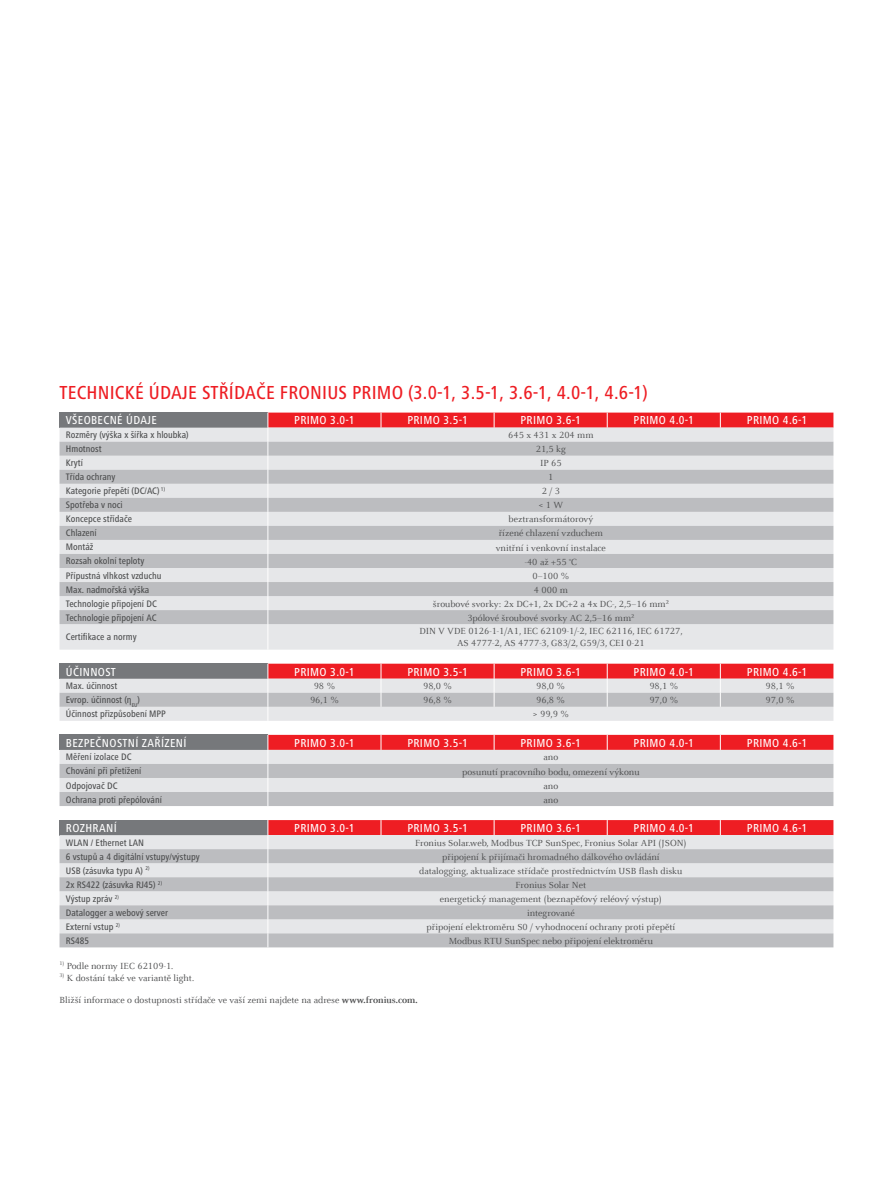
<style>
.page{position:relative;width:893px;height:1191px;background:#fff}
.page>*{position:absolute;margin:0;border:0;box-sizing:border-box;transform-origin:0 0}
._10_14_LW30_Frut_hea{font:500 condensed 19.5px "Frutiger Next LTW1 G";letter-spacing:.01em;color:#ee1d23}
._8_10_LW30_Frut_heav{font:500 condensed 12px "Frutiger Next LTW1 G";letter-spacing:.03em;color:#fff}
._6_5_8_LW0_Celeste_r{font:9.75px "Celeste Offc Pro";color:#4b4c4d}
._6_5_8_LW0_Celeste_r-2{font:500 condensed 9.75px "Frutiger Next LTW1 G";color:#4b4c4d}
.s1{font-weight:700}
</style>
<div class="page">
<div style="left:60px;top:412px;width:208px;height:15px;background:#76787b"></div>
<div style="left:60px;top:427px;width:207px;height:222px;background:#e6e7e9"></div>
<svg style="left:60px;top:442px;width:207px;height:182px;background:#cfd0d3"></svg>
<svg style="left:267px;top:412px;width:566px;height:237px;background:#d5c9cb"></svg>
<svg style="left:60px;top:663px;width:773px;height:58px;background:#d5afb2"></svg>
<div style="left:60px;top:820px;width:208px;height:15px;background:#76787b"></div>
<svg style="left:60px;top:835px;width:207px;height:14px;background:#e4e6e8"></svg>
<svg style="left:60px;top:849px;width:207px;height:98px;background:#cecfd1"></svg>
<svg style="left:267px;top:820px;width:566px;height:127px;background:#d4bdc0"></svg>
<svg style="left:60px;top:735px;width:773px;height:71px;background:#d0b1b4"></svg>
<p class="_10_14_LW30_Frut_hea" style="left:60px;top:381px;width:590px">TECHNICKÉ ÚDAJE STŘÍDAČE FRONIUS PRIMO (3.0-1, 3.5-1, 3.6-1, 4.0-1, 4.6-1)</p>
<p class="_8_10_LW30_Frut_heav" style="left:66px;top:413px;width:92px">VŠEOBECNÉ ÚDAJE</p>
<p class="_8_10_LW30_Frut_heav" style="left:294px;top:413px;width:62px">PRIMO 3.0-1</p>
<p class="_8_10_LW30_Frut_heav" style="left:407px;top:413px;width:62px">PRIMO 3.5-1</p>
<p class="_8_10_LW30_Frut_heav" style="left:520px;top:413px;width:62px">PRIMO 3.6-1</p>
<p class="_8_10_LW30_Frut_heav" style="left:634px;top:413px;width:62px">PRIMO 4.0-1</p>
<p class="_8_10_LW30_Frut_heav" style="left:747px;top:413px;width:62px">PRIMO 4.6-1</p>
<p class="_6_5_8_LW0_Celeste_r-2" style="left:66px;top:429px;width:124px">Rozměry (výška x šířka x hloubka)</p>
<p class="_6_5_8_LW0_Celeste_r" style="left:508px;top:429px;width:87px">645 x 431 x 204 mm</p>
<p class="_6_5_8_LW0_Celeste_r-2" style="left:66px;top:443px;width:37px">Hmotnost</p>
<p class="_6_5_8_LW0_Celeste_r" style="left:536px;top:443px;width:32px">21,5 kg</p>
<p class="_6_5_8_LW0_Celeste_r-2" style="left:66px;top:457px;width:18px">Krytí</p>
<p class="_6_5_8_LW0_Celeste_r" style="left:540px;top:457px;width:23px">IP 65</p>
<p class="_6_5_8_LW0_Celeste_r-2" style="left:66px;top:471px;width:51px">Třída ochrany</p>
<p class="_6_5_8_LW0_Celeste_r" style="left:548px;top:471px;width:7px">1</p>
<p class="_6_5_8_LW0_Celeste_r-2" style="left:66px;top:485px;width:101px">Kategorie přepětí (DC/AC) <sup>1)</sup></p>
<p class="_6_5_8_LW0_Celeste_r" style="left:542px;top:485px;width:20px">2 / 3</p>
<p class="_6_5_8_LW0_Celeste_r-2" style="left:66px;top:499px;width:58px">Spotřeba v noci</p>
<p class="_6_5_8_LW0_Celeste_r" style="left:539px;top:499px;width:26px">&lt; 1 W</p>
<p class="_6_5_8_LW0_Celeste_r-2" style="left:66px;top:513px;width:68px">Koncepce střídače</p>
<p class="_6_5_8_LW0_Celeste_r" style="left:509px;top:513px;width:86px">beztransformátorový</p>
<p class="_6_5_8_LW0_Celeste_r-2" style="left:66px;top:527px;width:32px">Chlazení</p>
<p class="_6_5_8_LW0_Celeste_r" style="left:499px;top:527px;width:106px">řízené chlazení vzduchem</p>
<p class="_6_5_8_LW0_Celeste_r-2" style="left:66px;top:541px;width:29px">Montáž</p>
<p class="_6_5_8_LW0_Celeste_r" style="left:496px;top:541px;width:112px">vnitřní i venkovní instalace</p>
<p class="_6_5_8_LW0_Celeste_r-2" style="left:66px;top:555px;width:80px">Rozsah okolní teploty</p>
<p class="_6_5_8_LW0_Celeste_r" style="left:525px;top:555px;width:54px">-40 až +55 °C</p>
<p class="_6_5_8_LW0_Celeste_r-2" style="left:66px;top:569px;width:97px">Přípustná vlhkost vzduchu</p>
<p class="_6_5_8_LW0_Celeste_r" style="left:532px;top:569px;width:38px">0–100 %</p>
<p class="_6_5_8_LW0_Celeste_r-2" style="left:66px;top:584px;width:85px">Max. nadmořská výška</p>
<p class="_6_5_8_LW0_Celeste_r" style="left:534px;top:583px;width:36px">4 000 m</p>
<p class="_6_5_8_LW0_Celeste_r-2" style="left:66px;top:598px;width:92px">Technologie připojení DC</p>
<p class="_6_5_8_LW0_Celeste_r" style="left:433px;top:597px;width:237px">šroubové svorky: 2x DC+1, 2x DC+2 a 4x DC-, 2,5–16 mm²</p>
<p class="_6_5_8_LW0_Celeste_r-2" style="left:66px;top:612px;width:92px">Technologie připojení AC</p>
<p class="_6_5_8_LW0_Celeste_r" style="left:467px;top:611px;width:169px">3pólové šroubové svorky AC 2,5–16 mm²</p>
<p class="_6_5_8_LW0_Celeste_r-2" style="left:66px;top:631px;width:72px">Certifikace a normy</p>
<p class="_6_5_8_LW0_Celeste_r" style="left:419px;top:625px;width:265px">DIN V VDE 0126-1-1/A1, IEC 62109-1/-2, IEC 62116, IEC 61727,</p>
<p class="_6_5_8_LW0_Celeste_r" style="left:457px;top:637px;width:189px">AS 4777-2, AS 4777-3, G83/2, G59/3, CEI 0-21</p>
<p class="_8_10_LW30_Frut_heav" style="left:66px;top:664px;width:51px">ÚČINNOST</p>
<p class="_8_10_LW30_Frut_heav" style="left:294px;top:664px;width:62px">PRIMO 3.0-1</p>
<p class="_8_10_LW30_Frut_heav" style="left:407px;top:664px;width:62px">PRIMO 3.5-1</p>
<p class="_8_10_LW30_Frut_heav" style="left:520px;top:664px;width:62px">PRIMO 3.6-1</p>
<p class="_8_10_LW30_Frut_heav" style="left:634px;top:664px;width:62px">PRIMO 4.0-1</p>
<p class="_8_10_LW30_Frut_heav" style="left:747px;top:664px;width:62px">PRIMO 4.6-1</p>
<p class="_6_5_8_LW0_Celeste_r-2" style="left:66px;top:680px;width:53px">Max. účinnost</p>
<p class="_6_5_8_LW0_Celeste_r" style="left:314px;top:680px;width:23px">98 %</p>
<p class="_6_5_8_LW0_Celeste_r" style="left:423px;top:680px;width:30px">98,0 %</p>
<p class="_6_5_8_LW0_Celeste_r" style="left:536px;top:680px;width:30px">98,0 %</p>
<p class="_6_5_8_LW0_Celeste_r" style="left:649px;top:680px;width:30px">98,1 %</p>
<p class="_6_5_8_LW0_Celeste_r" style="left:766px;top:680px;width:30px">98,1 %</p>
<p class="_6_5_8_LW0_Celeste_r-2" style="left:66px;top:694px;width:76px">Evrop. účinnost (η<sub>EU</sub>)</p>
<p class="_6_5_8_LW0_Celeste_r" style="left:310px;top:694px;width:30px">96,1 %</p>
<p class="_6_5_8_LW0_Celeste_r" style="left:423px;top:694px;width:30px">96,8 %</p>
<p class="_6_5_8_LW0_Celeste_r" style="left:536px;top:694px;width:30px">96,8 %</p>
<p class="_6_5_8_LW0_Celeste_r" style="left:649px;top:694px;width:30px">97,0 %</p>
<p class="_6_5_8_LW0_Celeste_r" style="left:766px;top:694px;width:30px">97,0 %</p>
<p class="_6_5_8_LW0_Celeste_r-2" style="left:66px;top:708px;width:102px">Účinnost přizpůsobení MPP</p>
<p class="_6_5_8_LW0_Celeste_r" style="left:533px;top:708px;width:38px">&gt; 99,9 %</p>
<p class="_8_10_LW30_Frut_heav" style="left:66px;top:736px;width:122px">BEZPEČNOSTNÍ ZAŘÍZENÍ</p>
<p class="_8_10_LW30_Frut_heav" style="left:294px;top:736px;width:62px">PRIMO 3.0-1</p>
<p class="_8_10_LW30_Frut_heav" style="left:407px;top:736px;width:62px">PRIMO 3.5-1</p>
<p class="_8_10_LW30_Frut_heav" style="left:520px;top:736px;width:62px">PRIMO 3.6-1</p>
<p class="_8_10_LW30_Frut_heav" style="left:634px;top:736px;width:62px">PRIMO 4.0-1</p>
<p class="_8_10_LW30_Frut_heav" style="left:747px;top:736px;width:62px">PRIMO 4.6-1</p>
<p class="_6_5_8_LW0_Celeste_r-2" style="left:66px;top:751px;width:67px">Měření izolace DC</p>
<p class="_6_5_8_LW0_Celeste_r" style="left:543px;top:751px;width:16px">ano</p>
<p class="_6_5_8_LW0_Celeste_r-2" style="left:66px;top:765px;width:77px">Chování při přetížení</p>
<p class="_6_5_8_LW0_Celeste_r" style="left:462px;top:765px;width:179px">posunutí pracovního bodu, omezení výkonu</p>
<p class="_6_5_8_LW0_Celeste_r-2" style="left:66px;top:779px;width:53px">Odpojovač DC</p>
<p class="_6_5_8_LW0_Celeste_r" style="left:543px;top:779px;width:16px">ano</p>
<p class="_6_5_8_LW0_Celeste_r-2" style="left:66px;top:793px;width:97px">Ochrana proti přepólování</p>
<p class="_6_5_8_LW0_Celeste_r" style="left:543px;top:793px;width:16px">ano</p>
<p class="_8_10_LW30_Frut_heav" style="left:66px;top:821px;width:52px">ROZHRANÍ</p>
<p class="_8_10_LW30_Frut_heav" style="left:294px;top:821px;width:62px">PRIMO 3.0-1</p>
<p class="_8_10_LW30_Frut_heav" style="left:407px;top:821px;width:62px">PRIMO 3.5-1</p>
<p class="_8_10_LW30_Frut_heav" style="left:520px;top:821px;width:62px">PRIMO 3.6-1</p>
<p class="_8_10_LW30_Frut_heav" style="left:634px;top:821px;width:62px">PRIMO 4.0-1</p>
<p class="_8_10_LW30_Frut_heav" style="left:747px;top:821px;width:62px">PRIMO 4.6-1</p>
<p class="_6_5_8_LW0_Celeste_r-2" style="left:66px;top:837px;width:80px">WLAN / Ethernet LAN</p>
<p class="_6_5_8_LW0_Celeste_r" style="left:415px;top:836px;width:273px">Fronius Solar.web, Modbus TCP SunSpec, Fronius Solar API (JSON)</p>
<p class="_6_5_8_LW0_Celeste_r-2" style="left:66px;top:851px;width:135px">6 vstupů a 4 digitální vstupy/výstupy</p>
<p class="_6_5_8_LW0_Celeste_r" style="left:442px;top:850px;width:219px">připojení k přijímači hromadného dálkového ovládání</p>
<p class="_6_5_8_LW0_Celeste_r-2" style="left:66px;top:865px;width:85px">USB (zásuvka typu A) <sup>2)</sup></p>
<p class="_6_5_8_LW0_Celeste_r" style="left:419px;top:864px;width:265px">datalogging, aktualizace střídače prostřednictvím USB flash disku</p>
<p class="_6_5_8_LW0_Celeste_r-2" style="left:66px;top:879px;width:98px">2x RS422 (zásuvka RJ45) <sup>2)</sup></p>
<p class="_6_5_8_LW0_Celeste_r" style="left:516px;top:878px;width:72px">Fronius Solar Net</p>
<p class="_6_5_8_LW0_Celeste_r-2" style="left:66px;top:893px;width:55px">Výstup zpráv <sup>2)</sup></p>
<p class="_6_5_8_LW0_Celeste_r" style="left:440px;top:893px;width:223px">energetický management (beznapěťový reléový výstup)</p>
<p class="_6_5_8_LW0_Celeste_r-2" style="left:66px;top:907px;width:104px">Datalogger a webový server</p>
<p class="_6_5_8_LW0_Celeste_r" style="left:527px;top:907px;width:49px">integrované</p>
<p class="_6_5_8_LW0_Celeste_r-2" style="left:66px;top:921px;width:55px">Externí vstup <sup>2)</sup></p>
<p class="_6_5_8_LW0_Celeste_r" style="left:426px;top:921px;width:250px">připojení elektroměru S0 / vyhodnocení ochrany proti přepětí</p>
<p class="_6_5_8_LW0_Celeste_r-2" style="left:66px;top:935px;width:25px">RS485</p>
<p class="_6_5_8_LW0_Celeste_r" style="left:449px;top:935px;width:206px">Modbus RTU SunSpec nebo připojení elektroměru</p>
<p class="_6_5_8_LW0_Celeste_r" style="left:60px;top:959px;width:115px"><sup>1)</sup> Podle normy IEC 62109-1.</p>
<p class="_6_5_8_LW0_Celeste_r" style="left:60px;top:971px;width:136px"><sup>3)</sup> K dostání také ve variantě light.</p>
<p class="_6_5_8_LW0_Celeste_r" style="left:60px;top:994px;width:360px">Bližší informace o dostupnosti střídače ve vaší zemi najdete na adrese <span class="s1">www.fronius.com.</span></p>
</div>
